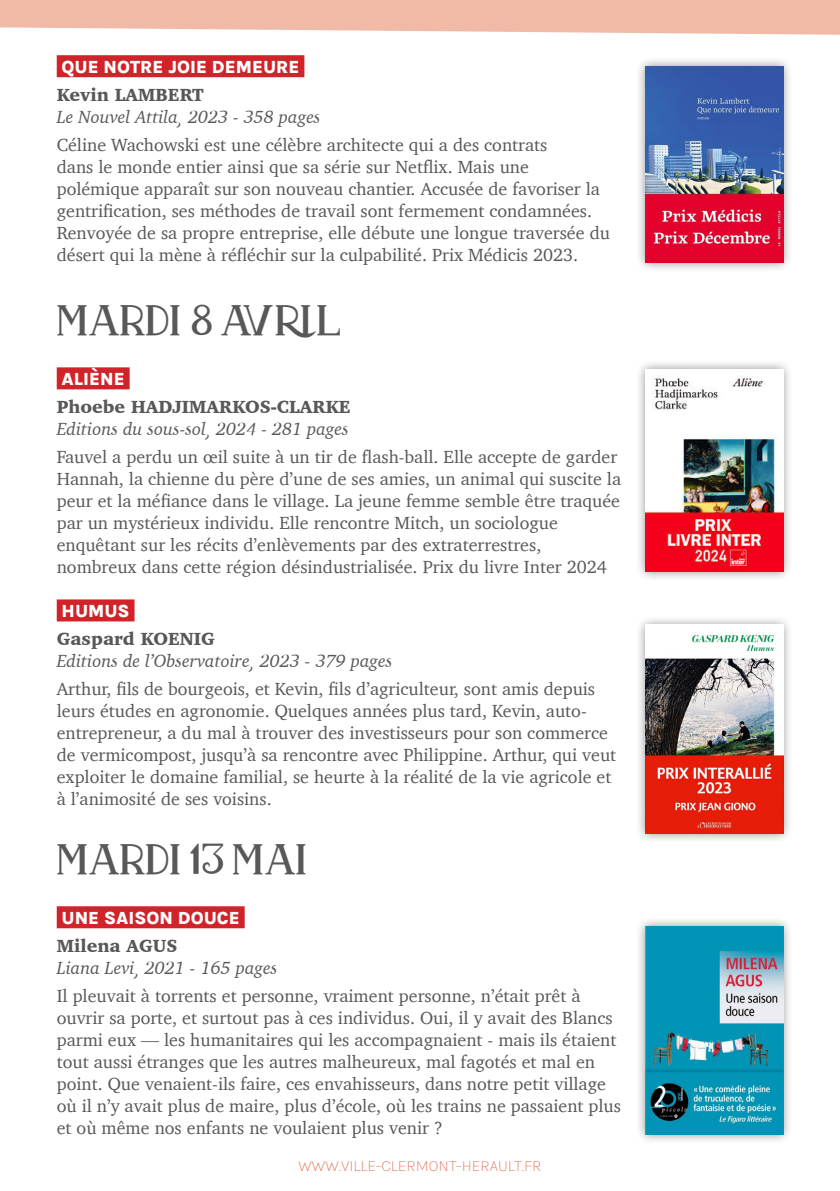
<style>
.page{position:relative;width:840px;height:1191px;background:#fff}
.page>*{position:absolute;margin:0;border:0;box-sizing:border-box;transform-origin:0 0}
.Date{font:40px "dreamgirls";color:#57585a}
.Texte{font:18px/22px "Charter";color:#57585a}
.Italic{font:italic 18px "Charter";color:#57585a}
.Texte_Bold{font:900 18px "Charter";color:#57585a}
.Fond_rouge{font:800 18px "Karla";color:#fff}
.t1{font:200 16px "Karla";color:#dd6c53}
</style>
<div class="page">
<svg style="left:0;top:0;width:839px;height:35px;background:#f1c1af"></svg>
<div style="left:57px;top:55px;width:247px;height:22px;background:#d1232a"></div>
<div style="left:57px;top:367px;width:73px;height:22px;background:#d1232a"></div>
<div style="left:57px;top:599px;width:77px;height:22px;background:#d1232a"></div>
<div style="left:57px;top:906px;width:187px;height:22px;background:#d1232a"></div>
<div style="left:634px;top:614px;width:158px;height:229px;background:#231f20;opacity:.5"></div>
<img style="left:645px;top:625px;width:137px;height:208px">
<div style="left:634px;top:56px;width:158px;height:217px;background:#231f20;opacity:.5"></div>
<img style="left:645px;top:66px;width:137px;height:197px">
<div style="left:634px;top:916px;width:158px;height:228px;background:#231f20;opacity:.5"></div>
<img style="left:645px;top:927px;width:137px;height:207px">
<div style="left:634px;top:359px;width:158px;height:222px;background:#231f20;opacity:.5"></div>
<img style="left:645px;top:369px;width:137px;height:203px">
<p class="Fond_rouge" style="left:62px;top:55px;width:239px">QUE NOTRE JOIE DEMEURE</p>
<p class="Texte_Bold" style="left:57px;top:84px;width:149px">Kevin LAMBERT</p>
<p class="Italic" style="left:57px;top:102px;width:265px">Le Nouvel Attila, 2023 - 358 pages</p>
<p class="Texte" style="left:57px;top:133px;width:554px">Céline Wachowski est une célèbre architecte qui a des contrats<br>dans le monde entier ainsi que sa série sur Netflix. Mais une polémique apparaît sur son nouveau chantier. Accusée de favoriser la gentrification, ses méthodes de travail sont fermement condamnées.<br>Renvoyée de sa propre entreprise, elle débute une longue traversée du désert qui la mène à réfléchir sur la culpabilité. Prix Médicis 2023.</p>
<p class="Date" style="left:57px;top:294px;width:286px">MARDI 8 AV RIL</p>
<p class="Fond_rouge" style="left:62px;top:367px;width:65px">ALIÈNE</p>
<p class="Texte_Bold" style="left:57px;top:396px;width:295px">Phoebe HADJIMARKOS-CLARKE</p>
<p class="Italic" style="left:57px;top:414px;width:293px">Editions du sous-sol, 2024 - 281 pages</p>
<p class="Texte" style="left:57px;top:445px;width:565px">Fauvel a perdu un œil suite à un tir de flash-ball. Elle accepte de garder Hannah, la chienne du père d’une de ses amies, un animal qui suscite la peur et la méfiance dans le village. La jeune femme semble être traquée par un mystérieux individu. Elle rencontre Mitch, un sociologue enquêtant sur les récits d’enlèvements par des extraterrestres, nombreux dans cette région désindustrialisée. Prix du livre Inter 2024</p>
<p class="Fond_rouge" style="left:62px;top:599px;width:69px">HUMUS</p>
<p class="Texte_Bold" style="left:57px;top:628px;width:160px">Gaspard KOENIG</p>
<p class="Italic" style="left:57px;top:646px;width:337px">Editions de l’Observatoire, 2023 - 379 pages</p>
<p class="Texte" style="left:57px;top:677px;width:560px">Arthur, fils de bourgeois, et Kevin, fils d’agriculteur, sont amis depuis leurs études en agronomie. Quelques années plus tard, Kevin, auto&shy;entrepreneur, a du mal à trouver des investisseurs pour son commerce de vermicompost, jusqu’à sa rencontre avec Philippine. Arthur, qui veut exploiter le domaine familial, se heurte à la réalité de la vie agricole et à l’animosité de ses voisins.</p>
<p class="Date" style="left:57px;top:833px;width:251px">MARDI 13 MAI</p>
<p class="Fond_rouge" style="left:62px;top:905px;width:179px">UNE SAISON DOUCE</p>
<p class="Texte_Bold" style="left:57px;top:934px;width:122px">Milena AGUS</p>
<p class="Italic" style="left:57px;top:952px;width:222px">Liana Levi, 2021 - 165 pages</p>
<p class="Texte" style="left:57px;top:984px;width:565px">Il pleuvait à torrents et personne, vraiment personne, n’était prêt à ouvrir sa porte, et surtout pas à ces individus. Oui, il y avait des Blancs parmi eux — les humanitaires qui les accompagnaient - mais ils étaient tout aussi étranges que les autres malheureux, mal fagotés et mal en point. Que venaient-ils faire, ces envahisseurs, dans notre petit village où il n’y avait plus de maire, plus d’école, où les trains ne passaient plus et où même nos enfants ne voulaient plus venir ?</p>
<p class="t1" style="left:298px;top:1156px;width:244px">WWW.VILLE-CLERMONT-HERAULT.FR</p>
</div>
